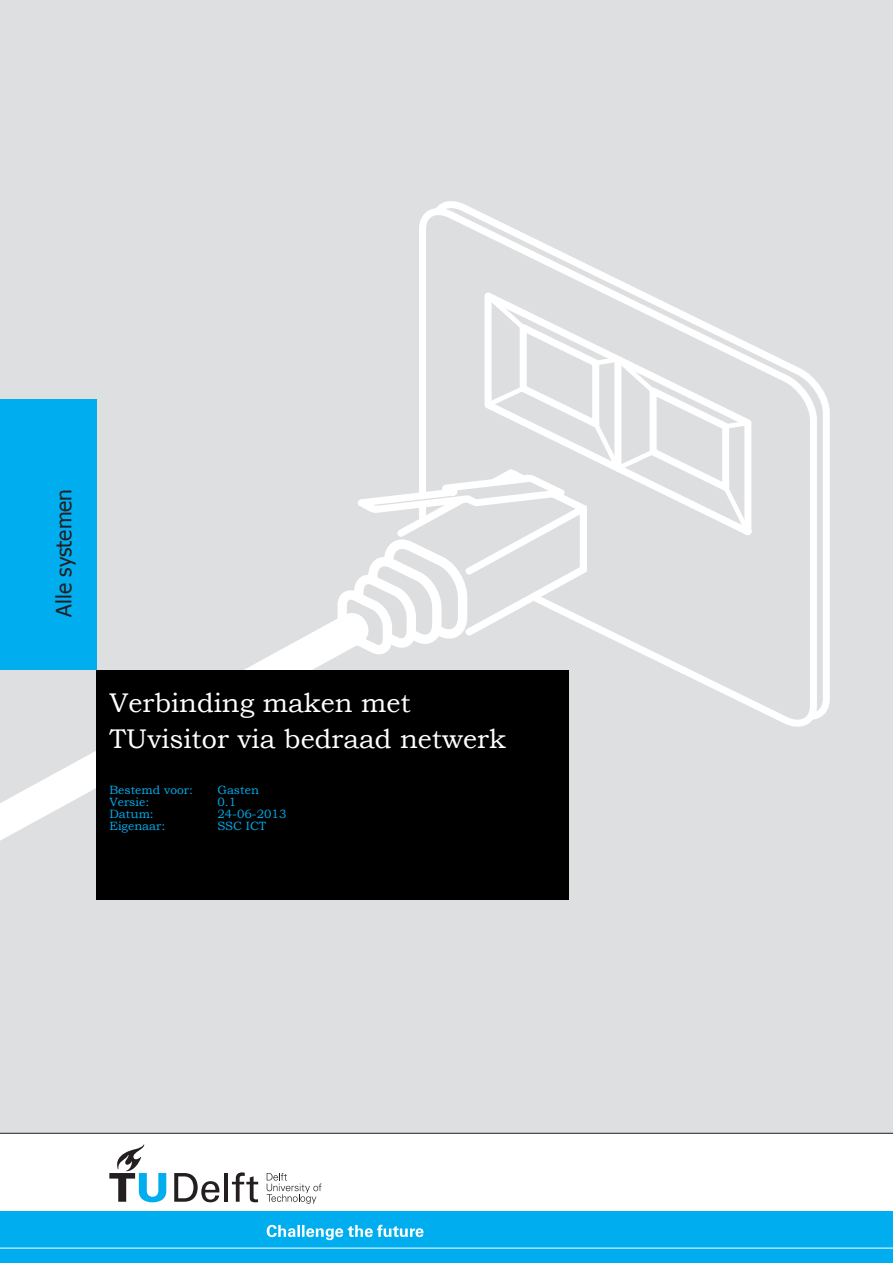
<style>
.page{position:relative;width:893px;height:1263px;background:#dedfe1}
.page>*{position:absolute;margin:0;border:0;box-sizing:border-box;transform-origin:0 0}
.t1{font:27px/36px "Bookman Old Style";color:#fff}
.t2{font:21px "Tahoma";color:#231f20}
.t3{font:12px "Bookman Old Style";color:#00aeef}
</style>
<div class="page">
<div style="left:0;top:1133px;width:893px;height:130px;background:#fff"></div>
<div style="left:0;top:1212px;width:893px;height:51px;background:#00aeef"></div>
<hr style="left:0;top:1248px;width:893px;height:1px;background:#fff">
<svg style="left:267px;top:1173px;width:54px;height:31px"></svg>
<hr style="left:224px;top:1173px;width:4px;height:29px;background:#231f20">
<svg style="left:109px;top:1144px;width:57px;height:58px"></svg>
<svg style="left:232px;top:1172px;width:26px;height:30px"></svg>
<svg style="left:174px;top:1173px;width:45px;height:29px"></svg>
<svg style="left:267px;top:1225px;width:157px;height:15px"></svg>
<hr style="left:0;top:1133px;width:893px;height:1px;background:#231f20">
<div style="left:0;top:400px;width:96px;height:270px;background:#00aeef"></div>
<svg style="left:437px;top:201px;width:393px;height:516px"></svg>
<svg style="left:419px;top:207px;width:401px;height:520px"></svg>
<svg style="left:337px;top:289px;width:417px;height:363px"></svg>
<svg style="left:0;top:605px;width:379px;height:529px"></svg>
<div style="left:96px;top:670px;width:473px;height:229px;background:#000"></div>
<h2 class="t2" style="left:50px;top:616px;width:129px;rotate:-90deg">Alle systemen</h2>
<h1 class="t1" style="left:110px;top:685px;width:398px">Verbinding maken met<br>TUvisitor via bedraad netwerk</h1>
<p class="t3" style="left:109px;top:782px;width:85px">Bestemd voor:</p>
<p class="t3" style="left:217px;top:782px;width:43px">Gasten</p>
<p class="t3" style="left:109px;top:794px;width:41px">Versie:</p>
<p class="t3" style="left:217px;top:794px;width:20px">0.1</p>
<p class="t3" style="left:109px;top:806px;width:46px">Datum:</p>
<p class="t3" style="left:217px;top:806px;width:71px">24-06-2013</p>
<p class="t3" style="left:109px;top:818px;width:57px">Eigenaar:</p>
<p class="t3" style="left:217px;top:818px;width:50px">SSC ICT</p>
</div>
